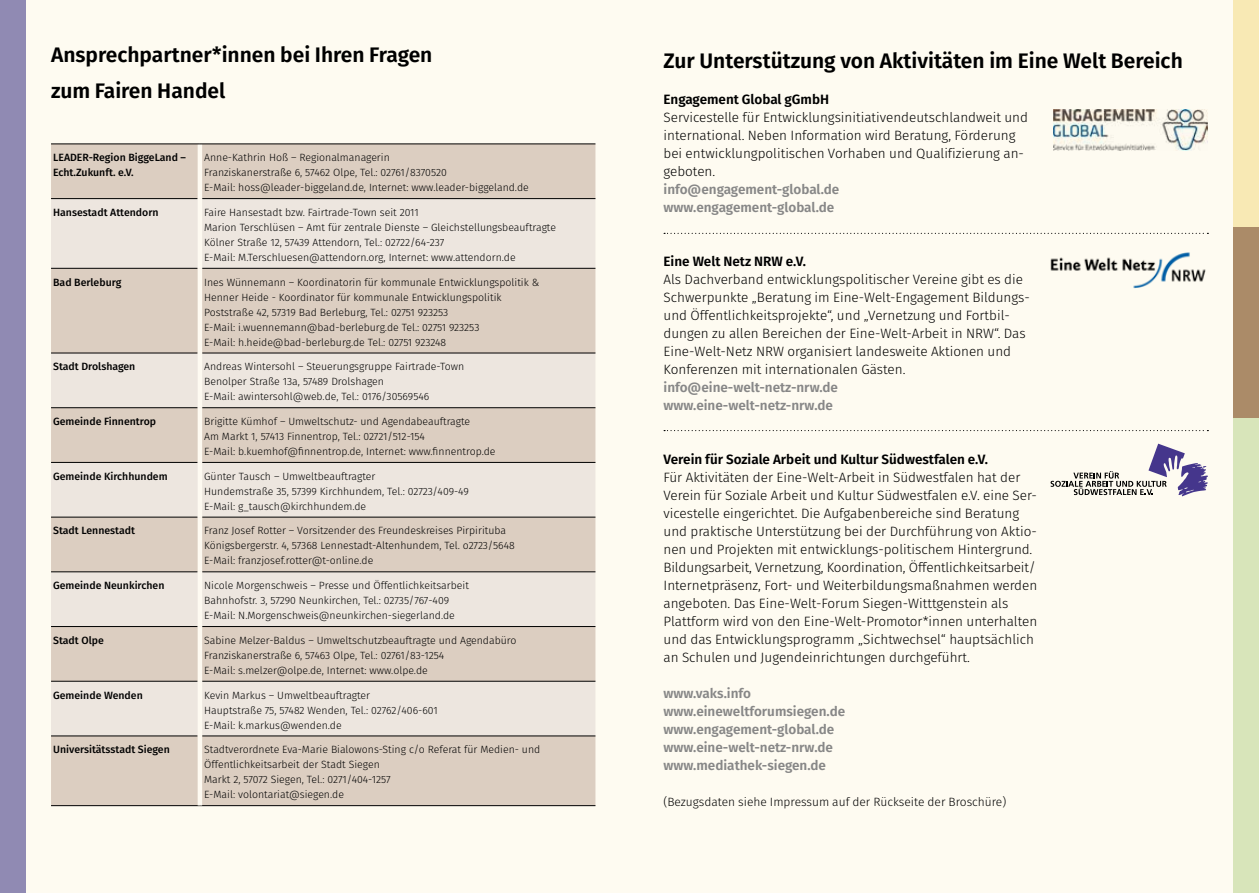
<style>
.page{position:relative;width:1259px;height:893px;background:#fefbf1}
.page>*{position:absolute;margin:0;border:0;box-sizing:border-box;transform-origin:0 0}
.t1{font:600 21px/36px "Fira Sans";color:#000}
.t2{font:300 13.5px/18px "Fira Sans";color:#000}
.t3{font:600 13.5px/18px "Fira Sans";color:#878787}
.t4{font:600 13.5px "Fira Sans";color:#000}
.t5{font:300 12px "Fira Sans";color:#000}
.t6{font:300 10.5px/15px "Fira Sans";color:#000}
.t7{font:500 10.5px/15px "Fira Sans";color:#000}
</style>
<div class="page">
<svg style="left:1050px;top:444px;width:158px;height:52px"></svg>
<img style="left:1053px;top:109px;width:155px;height:42px">
<img style="left:1050px;top:252px;width:156px;height:36px">
<svg style="left:664px;top:233px;width:544px;height:1px"></svg>
<svg style="left:664px;top:430px;width:544px;height:1px"></svg>
<div style="left:1233px;top:0;width:26px;height:227px;background:#f8e9b4"></div>
<div style="left:1233px;top:418px;width:26px;height:475px;background:#d8e5ba"></div>
<div style="left:1233px;top:227px;width:26px;height:191px;background:#ab8b68"></div>
<div style="left:51px;top:145px;width:544px;height:660px;background:#dccec1"></div>
<svg style="left:51px;top:199px;width:544px;height:537px;background:#e3d9cf"></svg>
<hr style="left:51px;top:198px;width:147px;height:1px;background:#000">
<hr style="left:202px;top:198px;width:393px;height:1px;background:#000">
<hr style="left:51px;top:268px;width:147px;height:1px;background:#000">
<hr style="left:202px;top:268px;width:393px;height:1px;background:#000">
<hr style="left:51px;top:353px;width:147px;height:1px;background:#000">
<hr style="left:202px;top:353px;width:393px;height:1px;background:#000">
<hr style="left:51px;top:407px;width:147px;height:1px;background:#000">
<hr style="left:202px;top:407px;width:393px;height:1px;background:#000">
<hr style="left:51px;top:462px;width:147px;height:1px;background:#000">
<hr style="left:202px;top:462px;width:393px;height:1px;background:#000">
<hr style="left:51px;top:517px;width:147px;height:1px;background:#000">
<hr style="left:202px;top:517px;width:393px;height:1px;background:#000">
<hr style="left:51px;top:572px;width:147px;height:1px;background:#000">
<hr style="left:202px;top:572px;width:393px;height:1px;background:#000">
<hr style="left:51px;top:626px;width:147px;height:1px;background:#000">
<hr style="left:202px;top:626px;width:393px;height:1px;background:#000">
<hr style="left:51px;top:681px;width:147px;height:1px;background:#000">
<hr style="left:202px;top:681px;width:393px;height:1px;background:#000">
<hr style="left:51px;top:736px;width:147px;height:1px;background:#000">
<hr style="left:202px;top:736px;width:393px;height:1px;background:#000">
<hr style="left:51px;top:805px;width:149px;height:1px;background:#000">
<hr style="left:200px;top:805px;width:395px;height:1px;background:#000">
<hr style="left:198px;top:144px;width:4px;height:55px;background:#fefaf1">
<hr style="left:198px;top:199px;width:4px;height:69px;background:#fefaf1">
<hr style="left:198px;top:268px;width:4px;height:85px;background:#fefaf1">
<hr style="left:198px;top:353px;width:4px;height:55px;background:#fefaf1">
<hr style="left:198px;top:408px;width:4px;height:54px;background:#fefaf1">
<hr style="left:198px;top:462px;width:4px;height:55px;background:#fefaf1">
<hr style="left:198px;top:517px;width:4px;height:55px;background:#fefaf1">
<hr style="left:198px;top:572px;width:4px;height:54px;background:#fefaf1">
<hr style="left:198px;top:626px;width:4px;height:55px;background:#fefaf1">
<hr style="left:198px;top:681px;width:4px;height:55px;background:#fefaf1">
<hr style="left:198px;top:736px;width:4px;height:69px;background:#fefaf1">
<hr style="left:51px;top:144px;width:149px;height:1px;background:#000">
<hr style="left:200px;top:144px;width:395px;height:1px;background:#000">
<div style="left:0;top:0;width:26px;height:893px;background:#908ab3"></div>
<h1 class="t1" style="left:51px;top:36px;width:383px">Ansprechpartner*innen bei Ihren Fragen zum Fairen Handel</h1>
<p class="t7" style="left:53px;top:149px;width:134px">LEADER-Region BiggeLand –<br>Echt.Zukunft. e.V.</p>
<p class="t6" style="left:204px;top:150px;width:326px">Anne-Kathrin Hoß – Regionalmanagerin<br>Franziskanerstraße 6, 57462 Olpe, Tel.: 02761/8370520<br>E-Mail: hoss@leader-biggeland.de, Internet: www.leader-biggeland.de</p>
<p class="t7" style="left:53px;top:204px;width:107px">Hansestadt Attendorn</p>
<p class="t6" style="left:204px;top:205px;width:353px">Faire Hansestadt bzw. Fairtrade-Town seit 2011<br>Marion Terschlüsen – Amt für zentrale Dienste – Gleichstellungsbeauftragte Kölner Straße 12, 57439 Attendorn, Tel.: 02722/64-237<br>E-Mail: M.Terschluesen@attendorn.org, Internet: www.attendorn.de</p>
<p class="t7" style="left:53px;top:274px;width:70px">Bad Berleburg</p>
<p class="t6" style="left:204px;top:274px;width:337px">Ines Wünnemann – Koordinatorin für kommunale Entwicklungspolitik &amp; Henner Heide - Koordinator für kommunale Entwicklungspolitik Poststraße 42, 57319 Bad Berleburg, Tel.: 02751 923253<br>E-Mail: i.wuennemann@bad-berleburg.de Tel.: 02751 923253<br>E-Mail: h.heide@bad-berleburg.de Tel.: 02751 923248</p>
<p class="t7" style="left:53px;top:359px;width:84px">Stadt Drolshagen</p>
<p class="t6" style="left:204px;top:359px;width:262px">Andreas Wintersohl – Steuerungsgruppe Fairtrade-Town<br>Benolper Straße 13a, 57489 Drolshagen<br>E-Mail: awintersohl@web.de, Tel.: 0176/30569546</p>
<p class="t7" style="left:53px;top:413px;width:104px">Gemeinde Finnentrop</p>
<p class="t6" style="left:204px;top:414px;width:293px">Brigitte Kümhof – Umweltschutz- und Agendabeauftragte<br>Am Markt 1, 57413 Finnentrop, Tel.: 02721/512-154<br>E-Mail: b.kuemhof@finnentrop.de, Internet: www.finnentrop.de</p>
<p class="t7" style="left:53px;top:468px;width:116px">Gemeinde Kirchhundem</p>
<p class="t6" style="left:204px;top:468px;width:266px">Günter Tausch – Umweltbeauftragter<br>Hundemstraße 35, 57399 Kirchhundem, Tel.: 02723/409-49<br>E-Mail: g_tausch@kirchhundem.de</p>
<p class="t7" style="left:53px;top:523px;width:83px">Stadt Lennestadt</p>
<p class="t6" style="left:204px;top:523px;width:312px">Franz Josef Rotter – Vorsitzender des Freundeskreises Pirpirituba<br>Königsbergerstr. 4, 57368 Lennestadt-Altenhundem, Tel. o2723/5648<br>E-Mail: franzjosef.rotter@t-online.de</p>
<p class="t7" style="left:53px;top:577px;width:113px">Gemeinde Neunkirchen</p>
<p class="t6" style="left:204px;top:578px;width:266px">Nicole Morgenschweis – Presse und Öffentlichkeitsarbeit<br>Bahnhofstr. 3, 57290 Neunkirchen, Tel.: 02735/767-409<br>E-Mail: N.Morgenschweis@neunkirchen-siegerland.de</p>
<p class="t7" style="left:53px;top:632px;width:52px">Stadt Olpe</p>
<p class="t6" style="left:204px;top:633px;width:314px">Sabine Melzer-Baldus – Umweltschutzbeauftragte und Agendabüro<br>Franziskanerstraße 6, 57463 Olpe, Tel.: 02761/83-1254<br>E-Mail: s.melzer@olpe.de, Internet: www.olpe.de</p>
<p class="t7" style="left:53px;top:687px;width:91px">Gemeinde Wenden</p>
<p class="t6" style="left:204px;top:687px;width:235px">Kevin Markus – Umweltbeauftragter<br>Hauptstraße 75, 57482 Wenden, Tel.: 02762/406-601<br>E-Mail: k.markus@wenden.de</p>
<p class="t7" style="left:53px;top:742px;width:118px">Universitätsstadt Siegen</p>
<p class="t6" style="left:204px;top:742px;width:338px">Stadtverordnete Eva-Marie Bialowons-Sting c/o Referat für Medien- und Öffentlichkeitsarbeit der Stadt Siegen<br>Markt 2, 57072 Siegen, Tel.: 0271/404-1257<br>E-Mail: volontariat@siegen.de</p>
<h1 class="t1" style="left:663px;top:41px;width:521px">Zur Unterstützung von Aktivitäten im Eine Welt Bereich</h1>
<p class="t4" style="left:663px;top:88px;width:167px">Engagement Global gGmbH</p>
<p class="t2" style="left:663px;top:108px;width:366px">Servicestelle für Entwicklungsinitiativendeutschlandweit und international. Neben Information wird Beratung, Förderung bei entwicklungpolitischen Vorhaben und Qualifizierung an&shy;geboten.</p>
<p class="t3" style="left:663px;top:179px;width:177px">info@engagement-global.de www.engagement-global.de</p>
<p class="t4" style="left:663px;top:250px;width:144px">Eine Welt Netz NRW e.V.</p>
<p class="t2" style="left:663px;top:270px;width:368px">Als Dachverband entwicklungspolitischer Vereine gibt es die Schwerpunkte „Beratung im Eine-Welt-Engagement Bildungs&shy;und Öffentlichkeitsprojekte“, und „Vernetzung und Fortbil&shy;dungen zu allen Bereichen der Eine-Welt-Arbeit in NRW“. Das Eine-Welt-Netz NRW organisiert landesweite Aktionen und Konferenzen mit internationalen Gästen.</p>
<p class="t3" style="left:663px;top:377px;width:176px">info@eine-welt-netz-nrw.de www.eine-welt-netz-nrw.de</p>
<p class="t4" style="left:663px;top:448px;width:326px">Verein für Soziale Arbeit und Kultur Südwestfalen e.V.</p>
<p class="t2" style="left:663px;top:468px;width:375px">Für Aktivitäten der Eine-Welt-Arbeit in Südwestfalen hat der Verein für Soziale Arbeit und Kultur Südwestfalen e.V. eine Ser&shy;vicestelle eingerichtet. Die Aufgabenbereiche sind Beratung und praktische Unterstützung bei der Durchführung von Aktio&shy;nen und Projekten mit entwicklungs-politischem Hintergrund.<br>Bildungsarbeit, Vernetzung, Koordination, Öffentlichkeitsarbeit/ Internetpräsenz, Fort- und Weiterbildungsmaßnahmen werden angeboten. Das Eine-Welt-Forum Siegen-Witttgenstein als Plattform wird von den Eine-Welt-Promotor*innen unterhalten und das Entwicklungsprogramm „Sichtwechsel“ hauptsächlich an Schulen und Jugendeinrichtungen durchgeführt.</p>
<p class="t3" style="left:663px;top:683px;width:183px">www.vaks.info www.eineweltforumsiegen.de www.engagement-global.de www.eine-welt-netz-nrw.de www.mediathek-siegen.de</p>
<p class="t5" style="left:663px;top:793px;width:344px">(Bezugsdaten siehe Impressum auf der Rückseite der Broschüre)</p>
</div>
